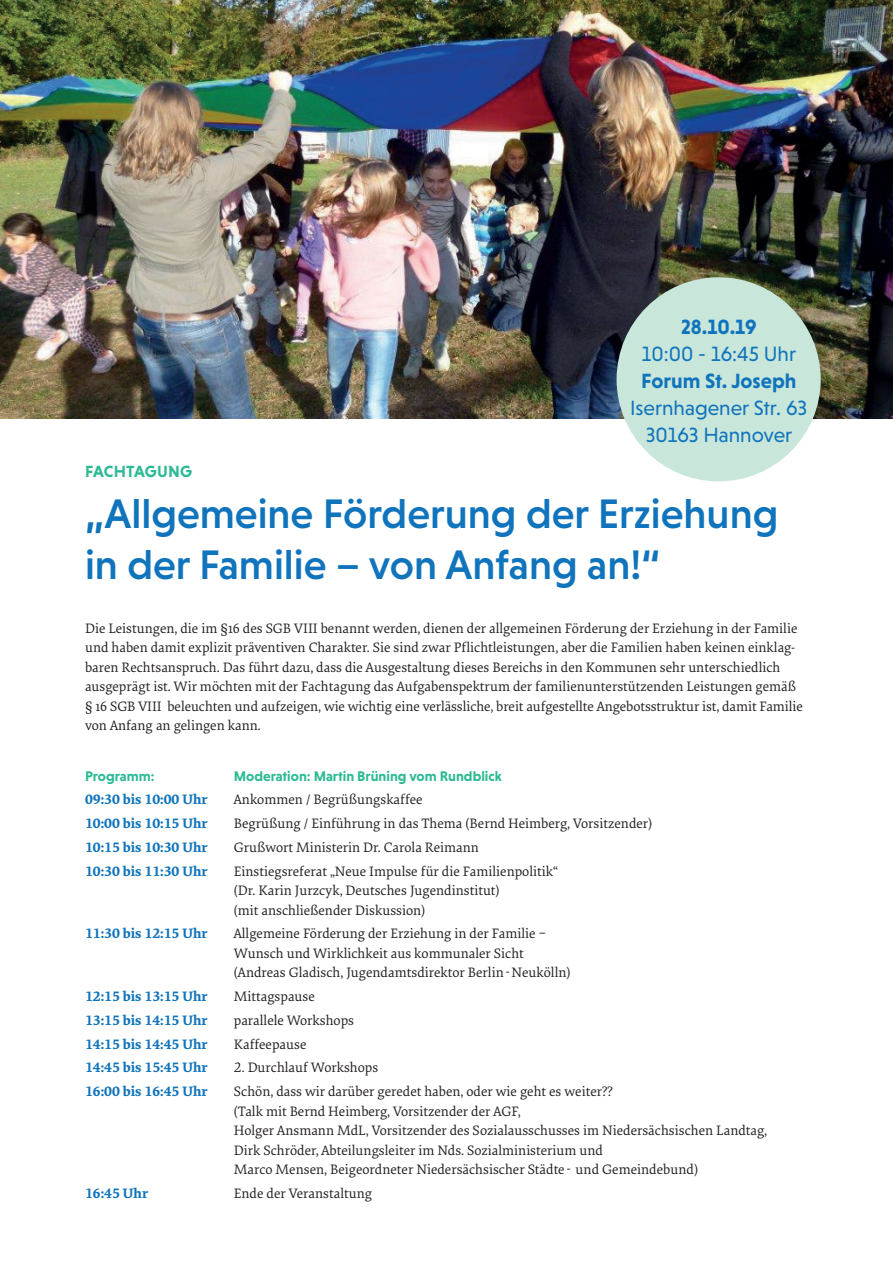
<style>
.page{position:relative;width:893px;height:1263px;background:#fff}
.page>*{position:absolute;margin:0;border:0;box-sizing:border-box;transform-origin:0 0}
.t1{font:500 42px/51px "Niveau Grotesk";color:#1074bc}
.t2{font:21px/27px "Niveau Grotesk";color:#1074bc;text-align:center}
.t3{font:700 21px "Niveau Grotesk";color:#1074bc}
.t4{font:700 16.5px "Niveau Grotesk";letter-spacing:.015em;color:#2dba95}
.t5{font:14.25px/19.5px "Elena";color:#231f20}
.t6{font:700 14.25px "Elena";color:#1074bc}
.t7{font:700 14.25px "Niveau Grotesk";color:#2dba95}
</style>
<div class="page">
<img style="left:0;top:0;width:893px;height:418px">
<div style="left:617px;top:277px;width:204px;height:204px;background:#c8e6da;border-radius:50%"></div>
<h2 class="t3" style="left:681px;top:314px;width:77px">28.10.19</h2>
<h2 class="t2" style="left:642px;top:340px;width:156px">10:00 - 16:45 Uhr</h2>
<h2 class="t3" style="left:641px;top:368px;width:157px">Forum St. Joseph</h2>
<h2 class="t2" style="left:630px;top:394px;width:179px">Isernhagener Str. 63<br>30163 Hannover</h2>
<p class="t4" style="left:85px;top:462px;width:108px">FACHTAGUNG</p>
<h1 class="t1" style="left:85px;top:488px;width:695px">„Allgemeine Förderung der Erziehung in der Familie – von Anfang an!“</h1>
<p class="t5" style="left:85px;top:618px;width:719px">Die Leistungen, die im §16 des SGB VIII benannt werden, dienen der allgemeinen Förderung der Erziehung in der Familie und haben damit explizit präventiven Charakter. Sie sind zwar Pflichtleistungen, aber die Familien haben keinen einklag&shy;baren Rechtsanspruch. Das führt dazu, dass die Ausgestaltung dieses Bereichs in den Kommunen sehr unterschiedlich ausgeprägt ist. Wir möchten mit der Fachtagung das Aufgabenspektrum der familienunterstützenden Leistungen gemäß § 16 SGB VIII beleuchten und aufzeigen, wie wichtig eine verlässliche, breit aufgestellte Angebotsstruktur ist, damit Familie von Anfang an gelingen kann.</p>
<p class="t7" style="left:85px;top:767px;width:71px">Programm:</p>
<p class="t7" style="left:234px;top:767px;width:269px">Moderation: Martin Brüning vom Rundblick</p>
<p class="t6" style="left:85px;top:789px;width:124px">09:30 bis 10:00 Uhr</p>
<p class="t5" style="left:234px;top:789px;width:190px">Ankommen / Begrüßungskaffee</p>
<p class="t6" style="left:85px;top:813px;width:124px">10:00 bis 10:15 Uhr</p>
<p class="t5" style="left:234px;top:813px;width:420px">Begrüßung / Einführung in das Thema (Bernd Heimberg, Vorsitzender)</p>
<p class="t6" style="left:85px;top:836px;width:124px">10:15 bis 10:30 Uhr</p>
<p class="t5" style="left:234px;top:837px;width:247px">Grußwort Ministerin Dr. Carola Reimann</p>
<p class="t6" style="left:85px;top:860px;width:124px">10:30 bis 11:30 Uhr</p>
<p class="t5" style="left:234px;top:861px;width:326px">Einstiegsreferat „Neue Impulse für die Familienpolitik“ (Dr. Karin Jurzcyk, Deutsches Jugendinstitut)<br>(mit anschließender Diskussion)</p>
<p class="t6" style="left:85px;top:923px;width:124px">11:30 bis 12:15 Uhr</p>
<p class="t5" style="left:234px;top:923px;width:338px">Allgemeine Förderung der Erziehung in der Familie –<br>Wunsch und Wirklichkeit aus kommunaler Sicht (Andreas Gladisch, Jugendamtsdirektor Berlin-Neukölln)</p>
<p class="t6" style="left:85px;top:986px;width:124px">12:15 bis 13:15 Uhr</p>
<p class="t5" style="left:234px;top:986px;width:83px">Mittagspause</p>
<p class="t6" style="left:85px;top:1009px;width:124px">13:15 bis 14:15 Uhr</p>
<p class="t5" style="left:234px;top:1010px;width:122px">parallele Workshops</p>
<p class="t6" style="left:85px;top:1033px;width:124px">14:15 bis 14:45 Uhr</p>
<p class="t5" style="left:234px;top:1034px;width:74px">Kaffeepause</p>
<p class="t6" style="left:85px;top:1057px;width:124px">14:45 bis 15:45 Uhr</p>
<p class="t5" style="left:234px;top:1057px;width:146px">2. Durchlauf Workshops</p>
<p class="t6" style="left:85px;top:1081px;width:124px">16:00 bis 16:45 Uhr</p>
<p class="t5" style="left:234px;top:1081px;width:535px">Schön, dass wir darüber geredet haben, oder wie geht es weiter??<br>(Talk mit Bernd Heimberg, Vorsitzender der AGF,<br>Holger Ansmann MdL, Vorsitzender des Sozialausschusses im Niedersächsischen Landtag, Dirk Schröder, Abteilungsleiter im Nds. Sozialministerium und<br>Marco Mensen, Beigeordneter Niedersächsischer Städte- und Gemeindebund)</p>
<p class="t6" style="left:85px;top:1182px;width:65px">16:45 Uhr</p>
<p class="t5" style="left:234px;top:1183px;width:140px">Ende der Veranstaltung</p>
</div>
